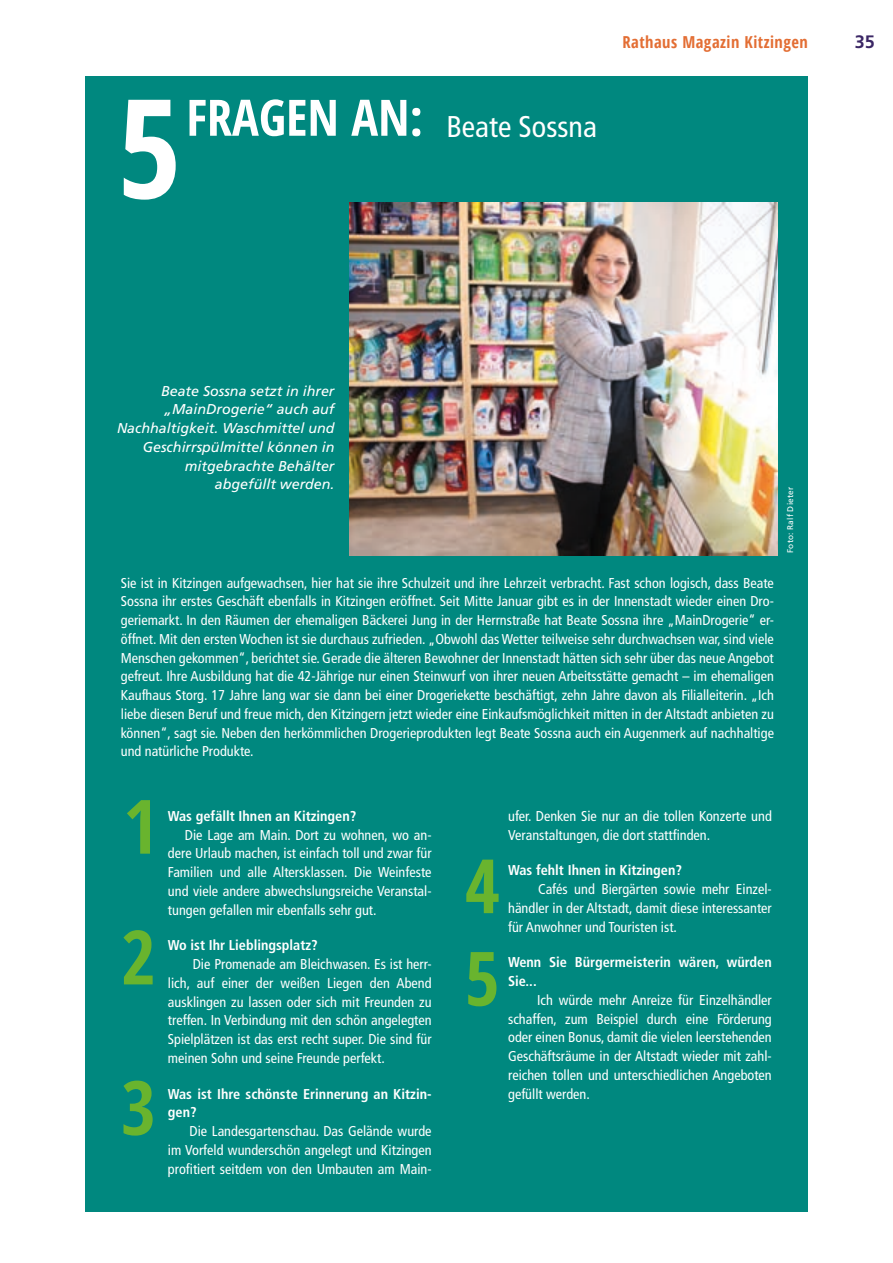
<style>
.page{position:relative;width:893px;height:1263px;background:#fff}
.page>*{position:absolute;margin:0;border:0;box-sizing:border-box;transform-origin:0 0}
.t1{font:700 condensed 138px "Open Sans";color:#fff}
.t2{font:700 condensed 75px/130.6px "Open Sans";color:#69b42e}
.t3{font:700 condensed 50.25px "Open Sans";color:#fff}
.t4{font:condensed 30px "Frutiger LT Std";color:#fff}
.t5{font:700 18px "Frutiger LT Std";color:#3b2765}
.t6{font:700 condensed 16.5px "Open Sans";letter-spacing:.03em;color:#e36e34}
.t7{font:condensed 14.25px/18.8px "Frutiger LT Std";color:#fff;text-align:justify}
.t8{font:700 condensed 14.25px/18.8px "Frutiger LT Std";color:#fff}
.t9{font:italic 14.25px/18.8px "Frutiger LT Std";color:#fff;text-align:right}
.t10{font:8.25px "Frutiger LT Std";letter-spacing:.02em;color:#fff}
</style>
<div class="page">
<div style="left:85px;top:77px;width:723px;height:1135px;background:#00887f"></div>
<img style="left:350px;top:203px;width:428px;height:352px">
<h1 class="t1" style="left:118px;top:52px;width:65px">5</h1>
<h3 class="t3" style="left:186px;top:82px;width:238px">FRAGEN AN:</h3>
<h3 class="t4" style="left:446px;top:109px;width:152px">Beate Sossna</h3>
<p class="t6" style="left:622px;top:30px;width:187px">Rathaus Magazin Kitzingen</p>
<p class="t5" style="left:855px;top:31px;width:22px">35</p>
<p class="t9" style="left:117px;top:381px;width:219px">Beate Sossna setzt in ihrer „MainDrogerie“ auch auf<br>Nachhaltigkeit. Waschmittel und<br>Geschirrspülmittel können in mitgebrachte Behälter<br>abgefüllt werden.</p>
<p class="t10" style="left:785px;top:553px;width:67px;rotate:-90deg">Foto: Ralf Dieter</p>
<p class="t7" style="left:121px;top:573px;width:655px">Sie ist in Kitzingen aufgewachsen, hier hat sie ihre Schulzeit und ihre Lehrzeit verbracht. Fast schon logisch, dass Beate Sossna ihr erstes Geschäft ebenfalls in Kitzingen eröffnet. Seit Mitte Januar gibt es in der Innenstadt wieder einen Dro&shy;geriemarkt. In den Räumen der ehemaligen Bäckerei Jung in der Herrnstraße hat Beate Sossna ihre „MainDrogerie“ er&shy;öffnet. Mit den ersten Wochen ist sie durchaus zufrieden. „Obwohl das Wetter teilweise sehr durchwachsen war, sind viele Menschen gekommen“, berichtet sie. Gerade die älteren Bewohner der Innenstadt hätten sich sehr über das neue Angebot gefreut. Ihre Ausbildung hat die 42-Jährige nur einen Steinwurf von ihrer neuen Arbeitsstätte gemacht – im ehemaligen Kaufhaus Storg. 17 Jahre lang war sie dann bei einer Drogeriekette beschäftigt, zehn Jahre davon als Filialleiterin. „Ich liebe diesen Beruf und freue mich, den Kitzingern jetzt wieder eine Einkaufsmöglichkeit mitten in der Altstadt anbieten zu können“, sagt sie. Neben den herkömmlichen Drogerieprodukten legt Beate Sossna auch ein Augenmerk auf nachhaltige und natürliche Produkte.</p>
<h2 class="t2" style="left:121px;top:759px;width:38px">1<br>2</h2>
<h2 class="t2" style="left:121px;top:1040px;width:36px">3</h2>
<p class="t8" style="left:168px;top:806px;width:190px">Was gefällt Ihnen an Kitzingen?</p>
<p class="t7" style="left:168px;top:825px;width:265px;text-indent:17px">Die Lage am Main. Dort zu wohnen, wo an&shy;dere Urlaub machen, ist einfach toll und zwar für Familien und alle Altersklassen. Die Weinfeste und viele andere abwechslungsreiche Veranstal&shy;tungen gefallen mir ebenfalls sehr gut.</p>
<p class="t8" style="left:168px;top:936px;width:151px">Wo ist Ihr Lieblingsplatz?</p>
<p class="t7" style="left:168px;top:955px;width:265px;text-indent:25px">Die Promenade am Bleichwasen. Es ist herr&shy;lich, auf einer der weißen Liegen den Abend ausklingen zu lassen oder sich mit Freunden zu treffen. In Verbindung mit den schön angelegten Spielplätzen ist das erst recht super. Die sind für meinen Sohn und seine Freunde perfekt.</p>
<p class="t8" style="left:168px;top:1084px;width:265px">Was ist Ihre schönste Erinnerung an Kitzin&shy;gen?</p>
<p class="t7" style="left:168px;top:1122px;width:265px;text-indent:22px">Die Landesgartenschau. Das Gelände wurde im Vorfeld wunderschön angelegt und Kitzingen profitiert seitdem von den Umbauten am Main-</p>
<h2 class="t2" style="left:465px;top:838px;width:36px;line-height:92.6px">4<br>5</h2>
<p class="t7" style="left:508px;top:807px;width:265px">ufer. Denken Sie nur an die tollen Konzerte und<br>Veranstaltungen, die dort stattfinden.</p>
<p class="t8" style="left:508px;top:861px;width:175px">Was fehlt Ihnen in Kitzingen?</p>
<p class="t7" style="left:508px;top:880px;width:265px;text-indent:30px">Cafés und Biergärten sowie mehr Einzel&shy;händler in der Altstadt, damit diese interessanter für Anwohner und Touristen ist.</p>
<p class="t8" style="left:508px;top:953px;width:265px">Wenn Sie Bürgermeisterin wären, würden<br>Sie...</p>
<p class="t7" style="left:508px;top:991px;width:265px;text-indent:29px">Ich würde mehr Anreize für Einzelhändler schaffen, zum Beispiel durch eine Förderung oder einen Bonus, damit die vielen leerstehenden Geschäftsräume in der Altstadt wieder mit zahl&shy;reichen tollen und unterschiedlichen Angeboten gefüllt werden.</p>
</div>
